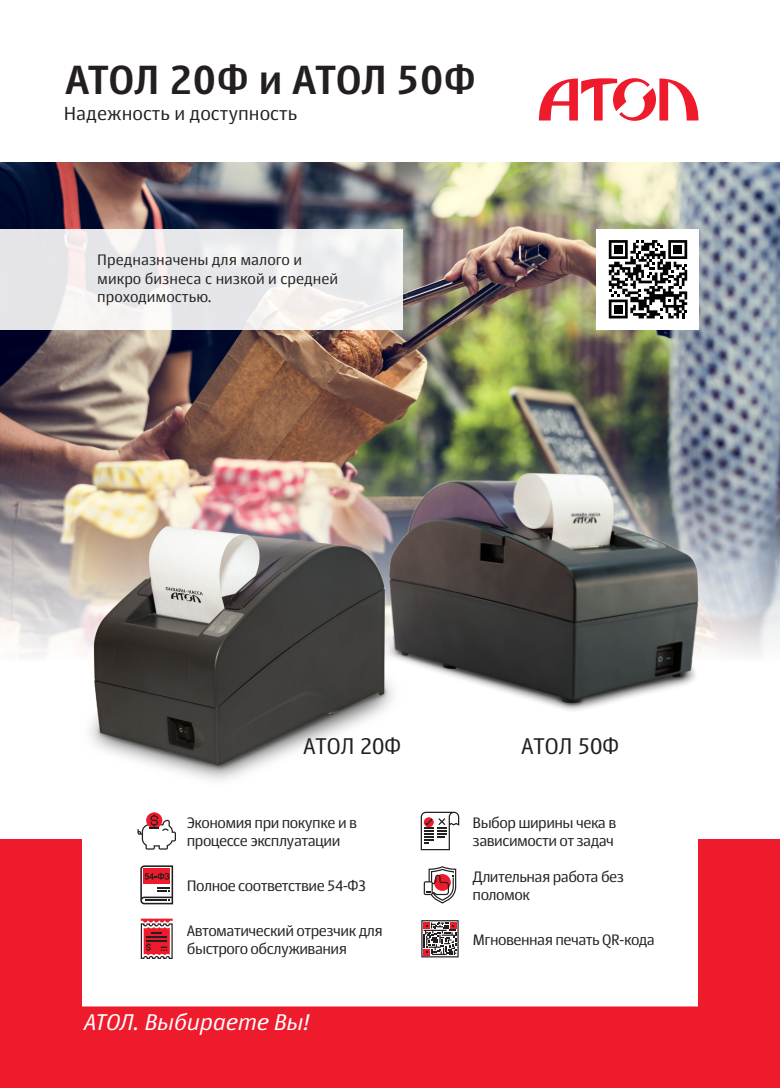
<style>
.page{position:relative;width:780px;height:1088px;background:#fff}
.page>*{position:absolute;margin:0;border:0;box-sizing:border-box;transform-origin:0 0}
.t1{font:700 40px "Story";letter-spacing:-.01em;color:#231f20}
.t2{font:italic 22.5px "Story";color:#fff}
.t3{font:22.5px "Story";letter-spacing:-.01em;color:#231f20}
.t4{font:18.75px "Story";color:#231f20}
.t5{font:15px/18px "Story";letter-spacing:-.035em;color:#231f20}
.t6{font:15px/18px "Story";color:#231f20}
</style>
<div class="page">
<div style="left:0;top:840px;width:81px;height:248px;background:#ee1b2d"></div>
<div style="left:0;top:1006px;width:780px;height:82px;background:#ee1b2d"></div>
<div style="left:698px;top:840px;width:82px;height:248px;background:#ee1b2d"></div>
<svg style="left:538px;top:78px;width:161px;height:43px"></svg>
<img style="left:0;top:163px;width:780px;height:493px">
<svg style="left:0;top:229px;width:402px;height:101px;fill:#e9e9eb"></svg>
<img style="left:371px;top:441px;width:352px;height:270px">
<img style="left:64px;top:505px;width:340px;height:276px">
<svg style="left:146px;top:812px;width:16px;height:16px"></svg>
<svg style="left:137px;top:814px;width:39px;height:35px"></svg>
<svg style="left:420px;top:812px;width:39px;height:38px"></svg>
<svg style="left:140px;top:865px;width:33px;height:39px"></svg>
<svg style="left:423px;top:866px;width:33px;height:37px"></svg>
<svg style="left:141px;top:918px;width:32px;height:41px"></svg>
<svg style="left:421px;top:920px;width:37px;height:37px"></svg>
<div style="left:595px;top:229px;width:103px;height:101px;background:#fff"></div>
<div style="left:606px;top:237px;width:83px;height:84px;background:linear-gradient(to right,#fff,#fff)"></div>
<svg style="left:608px;top:240px;width:79px;height:78px"></svg>
<p class="t1" style="left:65px;top:54px;width:412px">АТОЛ 20Ф и АТОЛ 50Ф</p>
<p class="t4" style="left:64px;top:101px;width:235px">Надежность и доступность</p>
<p class="t6" style="left:97px;top:251px;width:242px">Предназначены для малого и микро бизнеса с низкой и средней проходимостью.</p>
<p class="t3" style="left:303px;top:732px;width:99px">АТОЛ 20Ф</p>
<p class="t3" style="left:521px;top:732px;width:99px">АТОЛ 50Ф</p>
<p class="t5" style="left:187px;top:813px;width:172px">Экономия при покупке и в процессе эксплуатации</p>
<p class="t5" style="left:472px;top:813px;width:145px">Выбор ширины чека в зависимости от задач</p>
<p class="t5" style="left:187px;top:876px;width:181px">Полное соответствие 54-ФЗ</p>
<p class="t5" style="left:472px;top:867px;width:153px">Длительная работа без поломок</p>
<p class="t5" style="left:187px;top:921px;width:197px">Автоматический отрезчик для быстрого обслуживания</p>
<p class="t5" style="left:472px;top:930px;width:184px">Мгновенная печать QR-кода</p>
<h2 class="t2" style="left:83px;top:1008px;width:227px">АТОЛ. Выбираете Вы!</h2>
</div>
